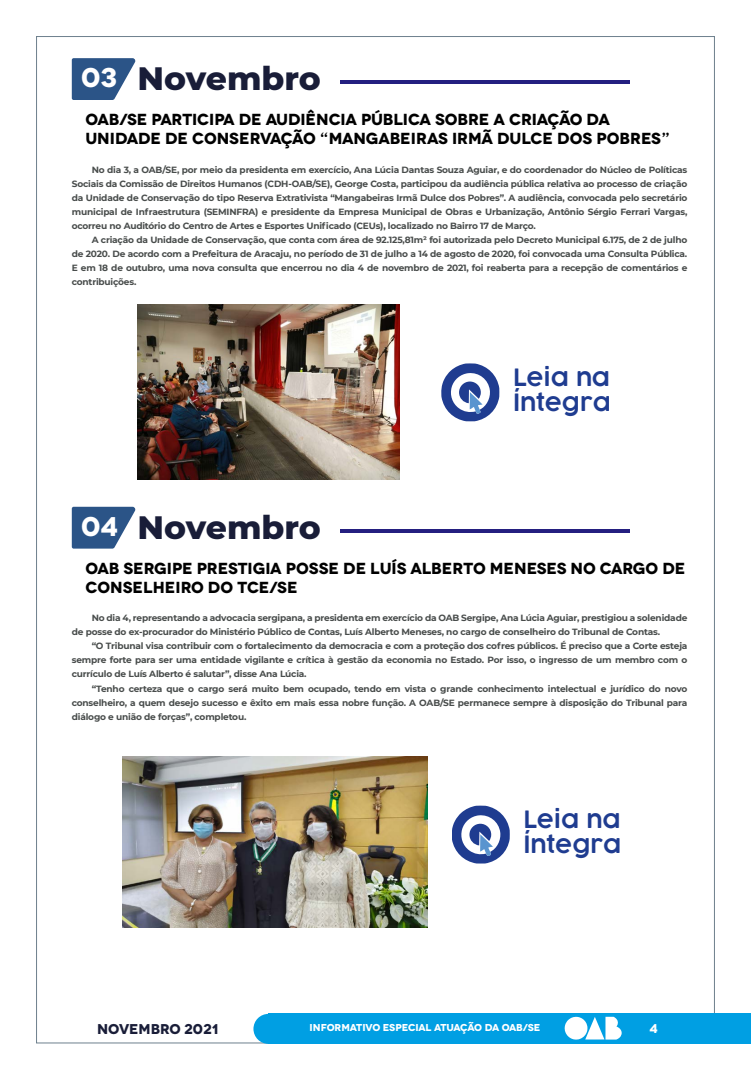
<style>
.page{position:relative;width:751px;height:1078px;background:#fff}
.page>*{position:absolute;margin:0;border:0;box-sizing:border-box;transform-origin:0 0}
.t1{font:800 33px "Montserrat";color:#191d38}
.t2{font:700 27px "Novecentowide";color:#fff}
.t3{font:600 23.3px/25.1px "COCOGOOSE";color:#1f3c90}
.t4{font:700 16px/19.2px "Novecentowide";letter-spacing:-.01em;color:#000}
.t5{font:700 14.2px "Novecentowide";color:#191d38}
.t6{font:700 12.7px "Novecentowide";color:#fff}
.t7{font:700 10px "Novecentowide";letter-spacing:-.02em;color:#fff}
.t8{font:700 9px/14px "Montserrat";letter-spacing:-.02em;color:#484c4b;text-align:justify}
</style>
<div class="page">
<div style="left:268px;top:1013px;width:482px;height:30px;background:#009fe3"></div>
<div style="left:253px;top:1013px;width:30px;height:30px;background:#009fe3;border-radius:50%"></div>
<svg style="left:564px;top:1016px;width:102px;height:28px"></svg>
<svg style="left:72px;top:58px;width:63px;height:42px;background:#4c6e99"></svg>
<svg style="left:72px;top:506px;width:63px;height:42px;background:#4e709a"></svg>
<hr style="left:340px;top:80px;width:289px;height:4px;background:#241f80">
<hr style="left:340px;top:529px;width:289px;height:3px;background:#241f80">
<svg style="left:441px;top:363px;width:58px;height:58px"></svg>
<img style="left:137px;top:305px;width:262px;height:174px">
<svg style="left:452px;top:805px;width:57px;height:58px"></svg>
<img style="left:123px;top:756px;width:304px;height:171px">
<h2 class="t2" style="left:81px;top:61px;width:37px">03</h2>
<h1 class="t1" style="left:137px;top:54px;width:185px">Novembro</h1>
<h3 class="t4" style="left:85px;top:110px;width:585px">OAB/SE PARTICIPA DE AUDIÊNCIA PÚBLICA SOBRE A CRIAÇÃO DA<br>UNIDADE DE CONSERVAÇÃO “MANGABEIRAS IRMÃ DULCE DOS POBRES”</h3>
<p class="t8" style="left:72px;top:162px;width:616px;text-indent:20px">No dia 3, a OAB/SE, por meio da presidenta em exercício, Ana Lúcia Dantas Souza Aguiar, e do coordenador do Núcleo de Políticas Sociais da Comissão de Direitos Humanos (CDH-OAB/SE), George Costa, participou da audiência pública relativa ao processo de criação da Unidade de Conservação do tipo Reserva Extrativista “Mangabeiras Irmã Dulce dos Pobres”. A audiência, convocada pelo secretário municipal de Infraestrutura (SEMINFRA) e presidente da Empresa Municipal de Obras e Urbanização, Antônio Sérgio Ferrari Vargas, ocorreu no Auditório do Centro de Artes e Esportes Unificado (CEUs), localizado no Bairro 17 de Março.</p>
<p class="t8" style="left:72px;top:232px;width:616px;text-indent:20px">A criação da Unidade de Conservação, que conta com área de 92.125,81m² foi autorizada pelo Decreto Municipal 6.175, de 2 de julho de 2020. De acordo com a Prefeitura de Aracaju, no período de 31 de julho a 14 de agosto de 2020, foi convocada uma Consulta Pública.<br>E em 18 de outubro, uma nova consulta que encerrou no dia 4 de novembro de 2021, foi reaberta para a recepção de comentários e contribuições.</p>
<h2 class="t2" style="left:81px;top:509px;width:39px">04</h2>
<h1 class="t1" style="left:137px;top:502px;width:185px">Novembro</h1>
<h3 class="t3" style="left:512px;top:365px;width:99px">Leia na<br>Íntegra</h3>
<h3 class="t4" style="left:85px;top:558px;width:601px">OAB SERGIPE PRESTIGIA POSSE DE LUÍS ALBERTO MENESES NO CARGO DE<br>CONSELHEIRO DO TCE/SE</h3>
<p class="t8" style="left:72px;top:610px;width:616px;text-indent:20px">No dia 4, representando a advocacia sergipana, a presidenta em exercício da OAB Sergipe, Ana Lúcia Aguiar, prestigiou a solenidade de posse do ex-procurador do Ministério Público de Contas, Luís Alberto Meneses, no cargo de conselheiro do Tribunal de Contas.</p>
<p class="t8" style="left:72px;top:638px;width:616px;text-indent:20px">“O Tribunal visa contribuir com o fortalecimento da democracia e com a proteção dos cofres públicos. É preciso que a Corte esteja sempre forte para ser uma entidade vigilante e crítica à gestão da economia no Estado. Por isso, o ingresso de um membro com o currículo de Luís Alberto é salutar”, disse Ana Lúcia.</p>
<p class="t8" style="left:72px;top:680px;width:616px;text-indent:20px">“Tenho certeza que o cargo será muito bem ocupado, tendo em vista o grande conhecimento intelectual e jurídico do novo conselheiro, a quem desejo sucesso e êxito em mais essa nobre função. A OAB/SE permanece sempre à disposição do Tribunal para diálogo e união de forças”, completou.</p>
<h3 class="t3" style="left:523px;top:807px;width:99px">Leia na<br>Íntegra</h3>
<h3 class="t5" style="left:97px;top:1019px;width:122px">NOVEMBRO 2021</h3>
<p class="t7" style="left:309px;top:1021px;width:232px">INFORMATIVO ESPECIAL ATUAÇÃO DA OAB/SE</p>
<h3 class="t6" style="left:649px;top:1019px;width:10px">4</h3>
</div>
